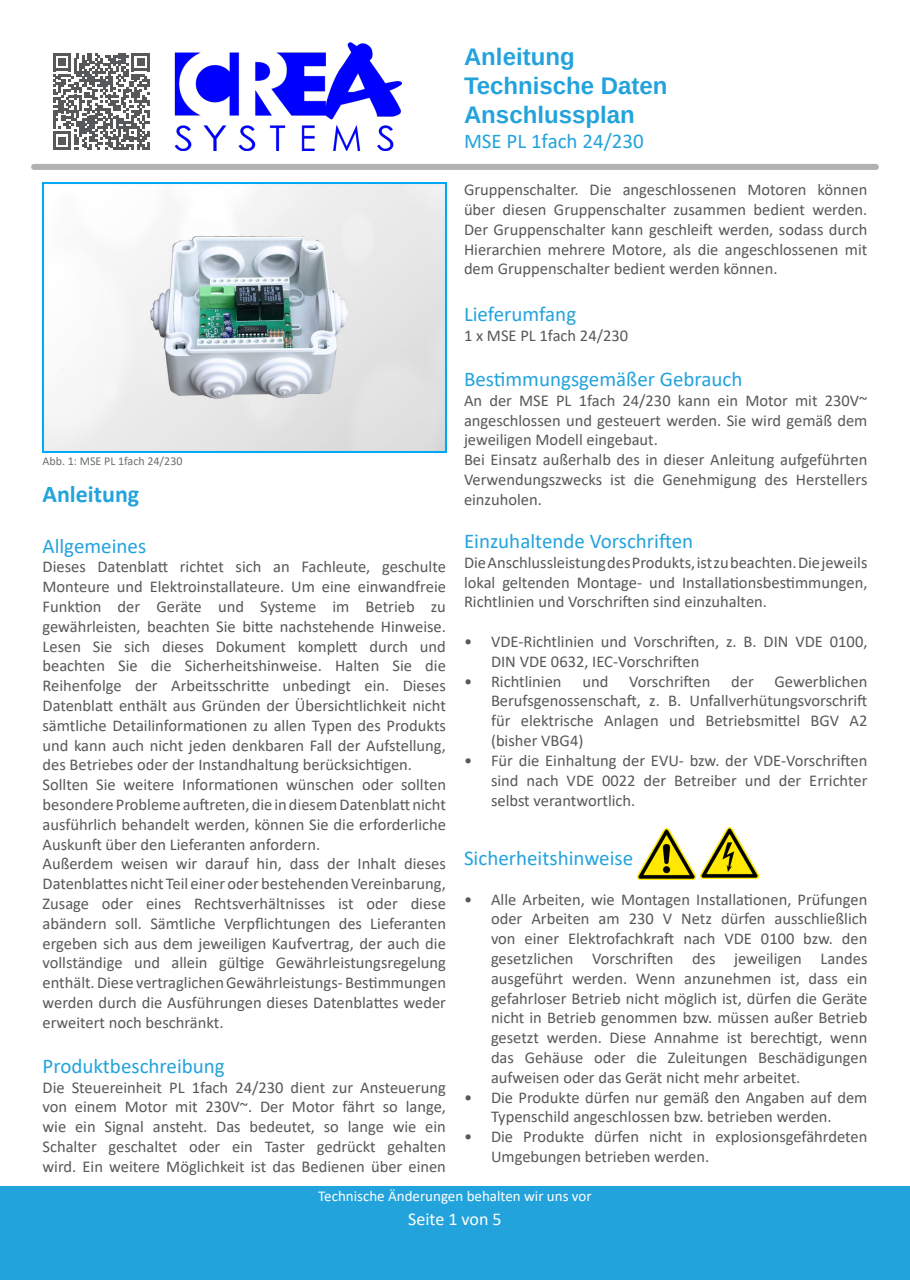
<style>
.page{position:relative;width:910px;height:1280px;background:#fff}
.page>*{position:absolute;margin:0;border:0;box-sizing:border-box;transform-origin:0 0}
.t1{font:700 24px/28.8px "Arimo";color:#23a3dc}
.Absatzformat_2{font:700 24px "Calibri";color:#23a3dc}
.Absatzformat_2-2{font:21px "Calibri";color:#23a3dc}
.t2{font:18px "Calibri";color:#fff}
.t3{font:16.5px/19.8px "Calibri";color:#57585a;text-align:justify}
.t4{font:15px "Calibri";color:#fff}
.t5{font:12px "Calibri";color:#6b6f70}
</style>
<div class="page">
<img style="left:174px;top:43px;width:228px;height:108px">
<div style="left:34px;top:164px;width:842px;height:6px;background:#b1b3b3"></div>
<div style="left:0;top:1186px;width:910px;height:94px;background:#23a3dc"></div>
<svg style="left:53px;top:53px;width:97px;height:97px"></svg>
<img style="left:43px;top:183px;width:403px;height:269px">
<img style="left:638px;top:828px;width:58px;height:51px">
<img style="left:701px;top:828px;width:58px;height:51px">
<p class="t5" style="left:43px;top:453px;width:142px">Abb. 1: MSE PL 1fach 24/230</p>
<p class="Absatzformat_2" style="left:43px;top:477px;width:98px">Anleitung</p>
<p class="Absatzformat_2-2" style="left:43px;top:531px;width:105px">Allgemeines</p>
<p class="t3" style="left:43px;top:557px;width:405px">Dieses Datenblatt richtet sich an Fachleute, geschulte Monteure und Elektroinstallateure. Um eine einwandfreie Funktion der Geräte und Systeme im Betrieb zu gewährleisten, beachten Sie bitte nachstehende Hinweise.<br>Lesen Sie sich dieses Dokument komplett durch und beachten Sie die Sicherheitshinweise. Halten Sie die Reihenfolge der Arbeitsschritte unbedingt ein. Dieses Datenblatt enthält aus Gründen der Übersichtlichkeit nicht sämtliche Detailinformationen zu allen Typen des Produkts und kann auch nicht jeden denkbaren Fall der Aufstellung, des Betriebes oder der Instandhaltung berücksichtigen.</p>
<p class="t3" style="left:43px;top:774px;width:405px">Sollten Sie weitere Informationen wünschen oder sollten besondere Probleme auftreten, die in diesem Datenblatt nicht ausführlich behandelt werden, können Sie die erforderliche Auskunft über den Lieferanten anfordern.</p>
<p class="t3" style="left:43px;top:854px;width:405px">Außerdem weisen wir darauf hin, dass der Inhalt dieses Datenblattes nicht Teil einer oder bestehenden Vereinbarung, Zusage oder eines Rechtsverhältnisses ist oder diese abändern soll. Sämtliche Verpflichtungen des Lieferanten ergeben sich aus dem jeweiligen Kaufvertrag, der auch die vollständige und allein gültige Gewährleistungsregelung enthält. Diese vertraglichen Gewährleistungs- Bestimmungen werden durch die Ausführungen dieses Datenblattes weder erweitert noch beschränkt.</p>
<p class="Absatzformat_2-2" style="left:43px;top:1051px;width:184px">Produktbeschreibung</p>
<p class="t3" style="left:43px;top:1077px;width:405px">Die Steuereinheit PL 1fach 24/230 dient zur Ansteuerung von einem Motor mit 230V~. Der Motor fährt so lange, wie ein Signal ansteht. Das bedeutet, so lange wie ein Schalter geschaltet oder ein Taster gedrückt gehalten wird. Ein weitere Möglichkeit ist das Bedienen über einen</p>
<h1 class="t1" style="left:464px;top:43px;width:205px">Anleitung<br>Technische Daten<br>Anschlussplan</h1>
<p class="Absatzformat_2-2" style="left:464px;top:127px;width:181px">MSE PL 1fach 24/230</p>
<p class="t3" style="left:464px;top:179px;width:405px">Gruppenschalter. Die angeschlossenen Motoren können über diesen Gruppenschalter zusammen bedient werden.<br>Der Gruppenschalter kann geschleift werden, sodass durch Hierarchien mehrere Motore, als die angeschlossenen mit dem Gruppenschalter bedient werden können.</p>
<p class="Absatzformat_2-2" style="left:464px;top:300px;width:114px">Lieferumfang</p>
<p class="t3" style="left:464px;top:325px;width:166px">1 x MSE PL 1fach 24/230</p>
<p class="Absatzformat_2-2" style="left:464px;top:364px;width:280px">Bestimmungsgemäßer Gebrauch</p>
<p class="t3" style="left:464px;top:390px;width:405px">An der MSE PL 1fach 24/230 kann ein Motor mit 230V~ angeschlossen und gesteuert werden. Sie wird gemäß dem jeweiligen Modell eingebaut.</p>
<p class="t3" style="left:464px;top:449px;width:405px">Bei Einsatz außerhalb des in dieser Anleitung aufgeführten Verwendungszwecks ist die Genehmigung des Herstellers einzuholen.</p>
<p class="Absatzformat_2-2" style="left:464px;top:526px;width:231px">Einzuhaltende Vorschriften</p>
<p class="t3" style="left:464px;top:552px;width:405px">Die Anschlussleistung des Produkts, ist zu beachten. Die jeweils lokal geltenden Montage- und Installationsbestimmungen, Richtlinien und Vorschriften sind einzuhalten.</p>
<p class="t3" style="left:491px;top:631px;width:378px;text-indent:-27px">• VDE-Richtlinien und Vorschriften, z. B. DIN VDE 0100,<br>DIN VDE 0632, IEC-Vorschriften</p>
<p class="t3" style="left:464px;top:671px;width:99px">• Richtlinien</p>
<p class="t3" style="left:582px;top:671px;width:27px">und</p>
<p class="t3" style="left:629px;top:671px;width:83px">Vorschriften</p>
<p class="t3" style="left:731px;top:671px;width:24px">der</p>
<p class="t3" style="left:491px;top:671px;width:378px;text-indent:284px">Gewerblichen Berufsgenossenschaft, z. B. Unfallverhütungsvorschrift für elektrische Anlagen und Betriebsmittel BGV A2 (bisher VBG4)</p>
<p class="t3" style="left:491px;top:750px;width:378px;text-indent:-27px">• Für die Einhaltung der EVU- bzw. der VDE-Vorschriften sind nach VDE 0022 der Betreiber und der Errichter selbst verantwortlich.</p>
<p class="Absatzformat_2-2" style="left:464px;top:843px;width:171px">Sicherheitshinweise</p>
<p class="t3" style="left:491px;top:889px;width:378px;text-indent:-27px">• Alle Arbeiten, wie Montagen Installationen, Prüfungen oder Arbeiten am 230 V Netz dürfen ausschließlich von einer Elektrofachkraft nach VDE 0100 bzw. den gesetzlichen Vorschriften des jeweiligen Landes ausgeführt werden. Wenn anzunehmen ist, dass ein gefahrloser Betrieb nicht möglich ist, dürfen die Geräte nicht in Betrieb genommen bzw. müssen außer Betrieb gesetzt werden. Diese Annahme ist berechtigt, wenn das Gehäuse oder die Zuleitungen Beschädigungen aufweisen oder das Gerät nicht mehr arbeitet.</p>
<p class="t3" style="left:464px;top:1087px;width:405px;text-align:center">• Die Produkte dürfen nur gemäß den Angaben auf dem<br>Typenschild angeschlossen bzw. betrieben werden.</p>
<p class="t3" style="left:491px;top:1126px;width:378px;text-indent:-27px">• Die Produkte dürfen nicht in explosionsgefährdeten<br>Umgebungen betrieben werden.</p>
<p class="t4" style="left:318px;top:1185px;width:275px">Technische Änderungen behalten wir uns vor</p>
<p class="t2" style="left:408px;top:1207px;width:95px">Seite 1 von 5</p>
</div>
